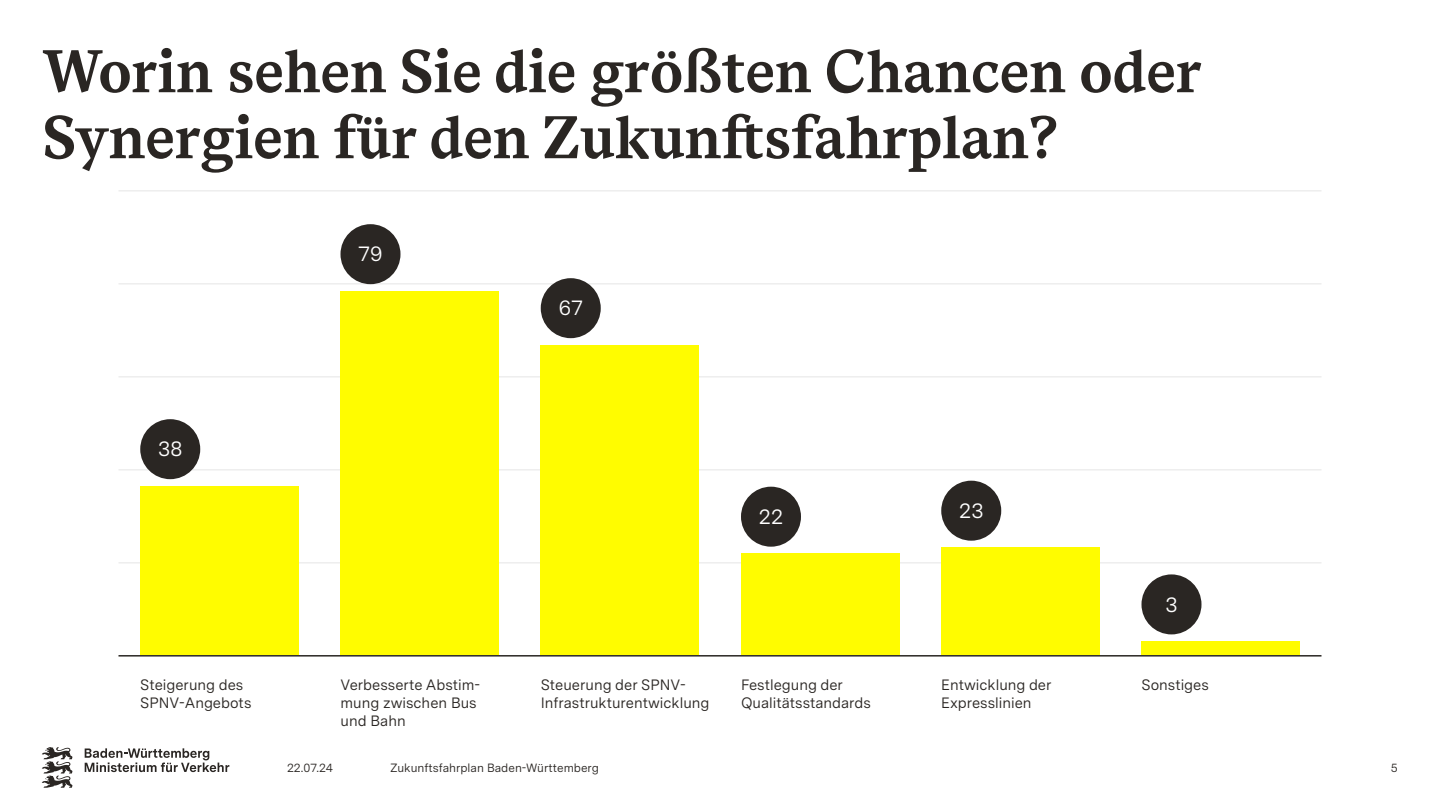
<style>
.page{position:relative;width:1440px;height:810px;background:#fff}
.page>*{position:absolute;margin:0;border:0;box-sizing:border-box;transform-origin:0 0}
.Titelfolien_40{font:700 60px "Ba Wue Serif";color:#2a2623}
.t1{font:21px "Ba Wue Sans";letter-spacing:.015em;color:#fff}
.t2{font:15px/18px "Ba Wue Sans";color:#2a2623}
.t3{font:12px "Ba Wue Sans";color:#2a2623}
</style>
<div class="page">
<svg style="left:85px;top:748px;width:144px;height:24px"></svg>
<svg style="left:42px;top:747px;width:30px;height:41px"></svg>
<hr style="left:118px;top:562px;width:1204px;height:2px;background:#eee">
<hr style="left:118px;top:469px;width:1204px;height:2px;background:#eee">
<hr style="left:118px;top:376px;width:1204px;height:2px;background:#eee">
<hr style="left:118px;top:283px;width:1204px;height:2px;background:#eee">
<hr style="left:118px;top:190px;width:1204px;height:2px;background:#eee">
<div style="left:140px;top:486px;width:158px;height:169px;background:#fffc00"></div>
<div style="left:340px;top:291px;width:159px;height:364px;background:#fffc00"></div>
<div style="left:541px;top:345px;width:158px;height:310px;background:#fffc00"></div>
<div style="left:741px;top:554px;width:158px;height:101px;background:#fffc00"></div>
<div style="left:941px;top:548px;width:159px;height:107px;background:#fffc00"></div>
<div style="left:1142px;top:642px;width:158px;height:13px;background:#fffc00"></div>
<hr style="left:118px;top:655px;width:1204px;height:2px;background:#2a2623">
<div style="left:140px;top:419px;width:60px;height:60px;background:#2a2623;border-radius:50%"></div>
<div style="left:340px;top:224px;width:60px;height:60px;background:#2a2623;border-radius:50%"></div>
<div style="left:541px;top:278px;width:60px;height:60px;background:#2a2623;border-radius:50%"></div>
<div style="left:741px;top:487px;width:60px;height:60px;background:#2a2623;border-radius:50%"></div>
<div style="left:941px;top:481px;width:60px;height:60px;background:#2a2623;border-radius:50%"></div>
<div style="left:1142px;top:574px;width:60px;height:60px;background:#2a2623;border-radius:50%"></div>
<h1 class="Titelfolien_40" style="left:43px;top:28px;width:1161px">Worin sehen Sie die größten Chancen oder</h1>
<h1 class="Titelfolien_40" style="left:43px;top:94px;width:1016px">Synergien für den Zukunftsfahrplan?</h1>
<p class="t1" style="left:158px;top:434px;width:26px">38</p>
<p class="t1" style="left:359px;top:239px;width:26px">79</p>
<p class="t1" style="left:559px;top:293px;width:26px">67</p>
<p class="t1" style="left:759px;top:502px;width:26px">22</p>
<p class="t1" style="left:959px;top:496px;width:26px">23</p>
<p class="t1" style="left:1166px;top:590px;width:14px">3</p>
<p class="t2" style="left:140px;top:675px;width:113px">Steigerung des<br>SPNV-Angebots</p>
<p class="t2" style="left:340px;top:675px;width:141px">Verbesserte Abstim&shy;mung zwischen Bus und Bahn</p>
<p class="t2" style="left:741px;top:675px;width:131px">Festlegung der<br>Qualitätsstandards</p>
<p class="t2" style="left:941px;top:675px;width:112px">Entwicklung der<br>Expresslinien</p>
<p class="t2" style="left:541px;top:675px;width:147px">Steuerung der SPNV-</p>
<p class="t2" style="left:1142px;top:675px;width:69px">Sonstiges</p>
<p class="t2" style="left:541px;top:693px;width:170px">Infrastrukturentwicklung</p>
<p class="t3" style="left:287px;top:760px;width:48px">22.07.24</p>
<p class="t3" style="left:390px;top:760px;width:210px">Zukunftsfahrplan Baden-Württemberg</p>
<p class="t3" style="left:1391px;top:760px;width:8px">5</p>
</div>
